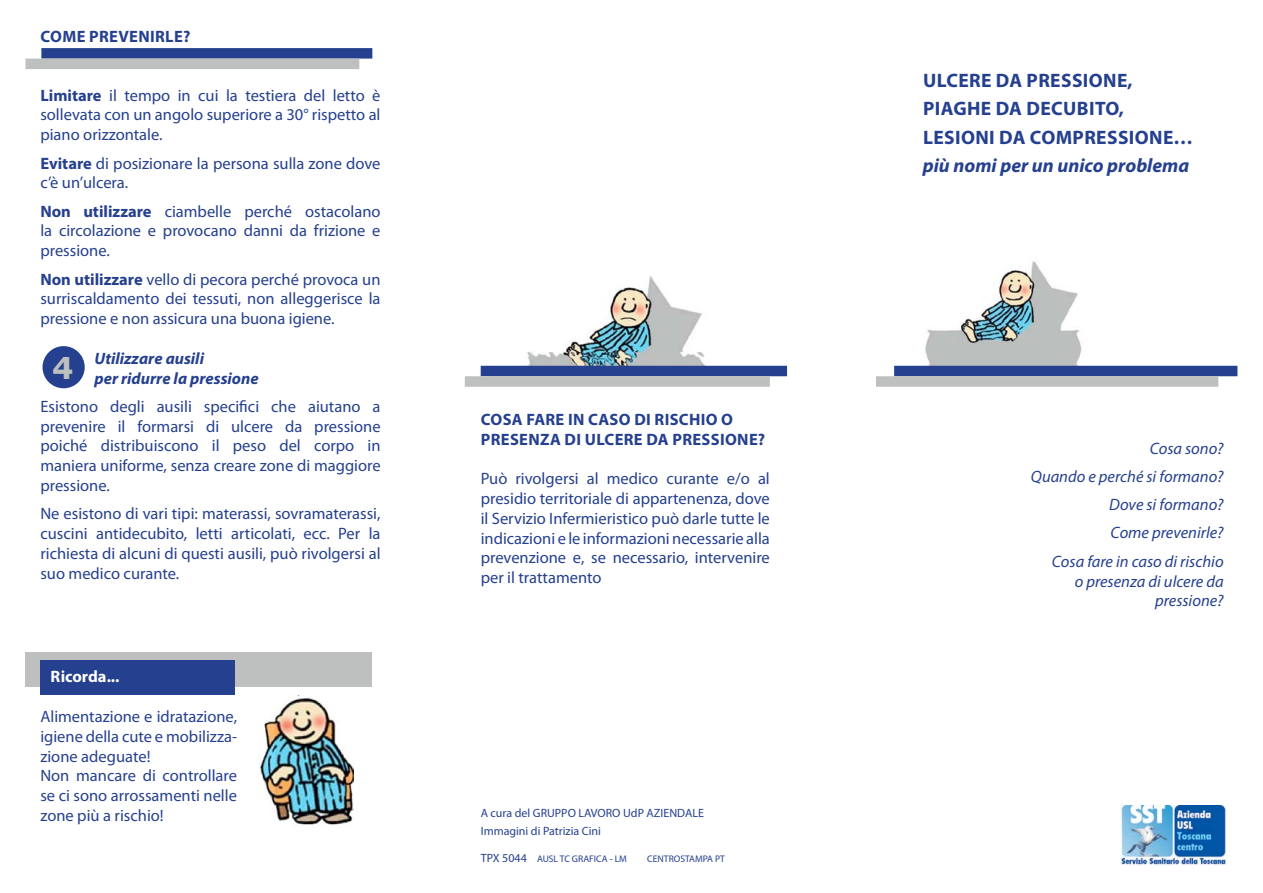
<style>
.page{position:relative;width:1263px;height:893px;background:#fff}
.page>*{position:absolute;margin:0;border:0;box-sizing:border-box;transform-origin:0 0}
.t1{font:700 30px "Verdana";color:#bec0bf}
.t2{font:700 19.5px/28.5px "Myriad Pro";letter-spacing:.02em;color:#25408f}
.t3{font:italic 700 19.5px "Myriad Pro";color:#25408f}
.t4{font:16.5px/19.8px "Myriad Pro";color:#25408f;text-align:justify}
.t5{font:italic 16.5px/28.3px "Myriad Pro";color:#25408f;text-align:right}
.t6{font:700 16.5px "Myriad Pro";letter-spacing:.02em;color:#25408f}
.t7{font:italic 700 16.5px/19.8px "Myriad Pro";color:#25408f}
.t8{font:700 16.5px "Myriad Pro";color:#fff}
.t9{font:12px/18px "Myriad Pro";color:#25408f}
.t10{font:9.6px "Myriad Pro";color:#25408f}
.s1{font-weight:700}
.s2{font-size:12px}
</style>
<div class="page">
<img style="left:1120px;top:806px;width:107px;height:59px">
<img style="left:912px;top:261px;width:194px;height:105px">
<div style="left:894px;top:366px;width:343px;height:10px;background:#25408f"></div>
<div style="left:876px;top:376px;width:342px;height:11px;background:#bec0bf"></div>
<img style="left:500px;top:276px;width:240px;height:90px">
<div style="left:481px;top:366px;width:306px;height:10px;background:#25408f"></div>
<div style="left:465px;top:376px;width:305px;height:11px;background:#bec0bf"></div>
<div style="left:41px;top:48px;width:331px;height:11px;background:#25408f"></div>
<div style="left:26px;top:59px;width:333px;height:10px;background:#bec0bf"></div>
<img style="left:260px;top:695px;width:94px;height:130px">
<div style="left:26px;top:652px;width:346px;height:34px;background:#bec0bf"></div>
<div style="left:40px;top:660px;width:195px;height:34px;background:#25408f"></div>
<div style="left:43px;top:346px;width:42px;height:42px;background:#25408f;border-radius:50%"></div>
<p class="t6" style="left:41px;top:26px;width:12px">COME</p>
<p class="t6" style="left:89px;top:26px;width:50px">PREVENIRLE</p>
<p class="t6" style="left:183px;top:26px;width:9px">?</p>
<p class="t4" style="left:40px;top:85px;width:342px"><span class="s1">LIMITARE</span> il tempo in cui la testiera del letto è sollevata con un angolo superiore a 30° rispetto al piano orizzontale.</p>
<p class="t4" style="left:40px;top:153px;width:342px"><span class="s1">EVITARE</span> di posizionare la persona sulla zone dove c’è un’ulcera.</p>
<p class="t4" style="left:40px;top:201px;width:342px"><span class="s1">NON UTILIZZARE</span> ciambelle perché ostacolano la circolazione e provocano danni da frizione e pressione.</p>
<p class="t4" style="left:40px;top:269px;width:342px"><span class="s1">NON UTILIZZARE</span> vello di pecora perché provoca un surriscaldamento dei tessuti, non alleggerisce la pressione e non assicura una buona igiene.</p>
<p class="t7" style="left:94px;top:348px;width:166px">Utilizzare ausili<br>per ridurre la pressione</p>
<p class="t4" style="left:40px;top:396px;width:342px">Esistono degli ausili specifici che aiutano a prevenire il formarsi di ulcere da pressione poiché distribuiscono il peso del corpo in maniera uniforme, senza creare zone di maggiore pressione.</p>
<p class="t4" style="left:40px;top:504px;width:342px">Ne esistono di vari tipi: materassi, sovramaterassi, cuscini antidecubito, letti articolati, ecc. Per la richiesta di alcuni di questi ausili, può rivolgersi al suo medico curante.</p>
<h1 class="t1" style="left:52px;top:346px;width:23px">4</h1>
<p class="t8" style="left:51px;top:666px;width:70px">RICORDA...</p>
<p class="t4" style="left:40px;top:706px;width:198px;text-align:left">Alimentazione e idratazione, igiene della cute e mobilizza&shy;zione adeguate!<br>Non mancare di controllare se ci sono arrossamenti nelle zone più a rischio!</p>
<p class="t6" style="left:481px;top:408px;width:12px">COSA</p>
<p class="t6" style="left:526px;top:408px;width:19px">FARE</p>
<p class="t6" style="left:568px;top:408px;width:32px">IN CASO</p>
<p class="t6" style="left:634px;top:408px;width:30px">DI RISCHIO</p>
<p class="t6" style="left:721px;top:408px;width:12px">O</p>
<p class="t6" style="left:481px;top:428px;width:11px">PRESEN</p>
<p class="t6" style="left:540px;top:428px;width:67px">ZA DI ULCERE</p>
<p class="t6" style="left:646px;top:428px;width:37px">DA PRESSIONE</p>
<p class="t6" style="left:758px;top:428px;width:9px">?</p>
<p class="t4" style="left:481px;top:469px;width:291px">Può rivolgersi al medico curante e/o al presidio territoriale di appartenenza, dove il Servizio Infermieristico può darle tutte le indicazioni e le informazioni necessarie alla prevenzione e, se necessario, intervenire per il trattamento</p>
<p class="t9" style="left:481px;top:804px;width:225px">A cura del GRUPPO LAVORO UdP AZIENDALE<br>Immagini di Patrizia Cini</p>
<p class="t10" style="left:481px;top:853px;width:148px"><span class="s2">TPX 5044</span> AUSL TC GRAFICA - LM</p>
<p class="t10" style="left:647px;top:853px;width:79px">CENTROSTAMPA PT</p>
<p class="t2" style="left:923px;top:65px;width:271px">ULCERE DA PRESSIONE,<br>PIAGHE DA DECUBITO,<br>LESIONI DA COMPRESSIONE…</p>
<p class="t3" style="left:923px;top:153px;width:268px">più nomi per un unico problema</p>
<p class="t5" style="left:1031px;top:434px;width:194px">Cosa sono?<br>Quando e perché si formano?<br>Dove si formano?<br>Come prevenirle?<br>Cosa fare in caso di rischio</p>
<p class="t5" style="left:1075px;top:571px;width:150px;line-height:19.8px">o presenza di ulcere da pressione?</p>
</div>
